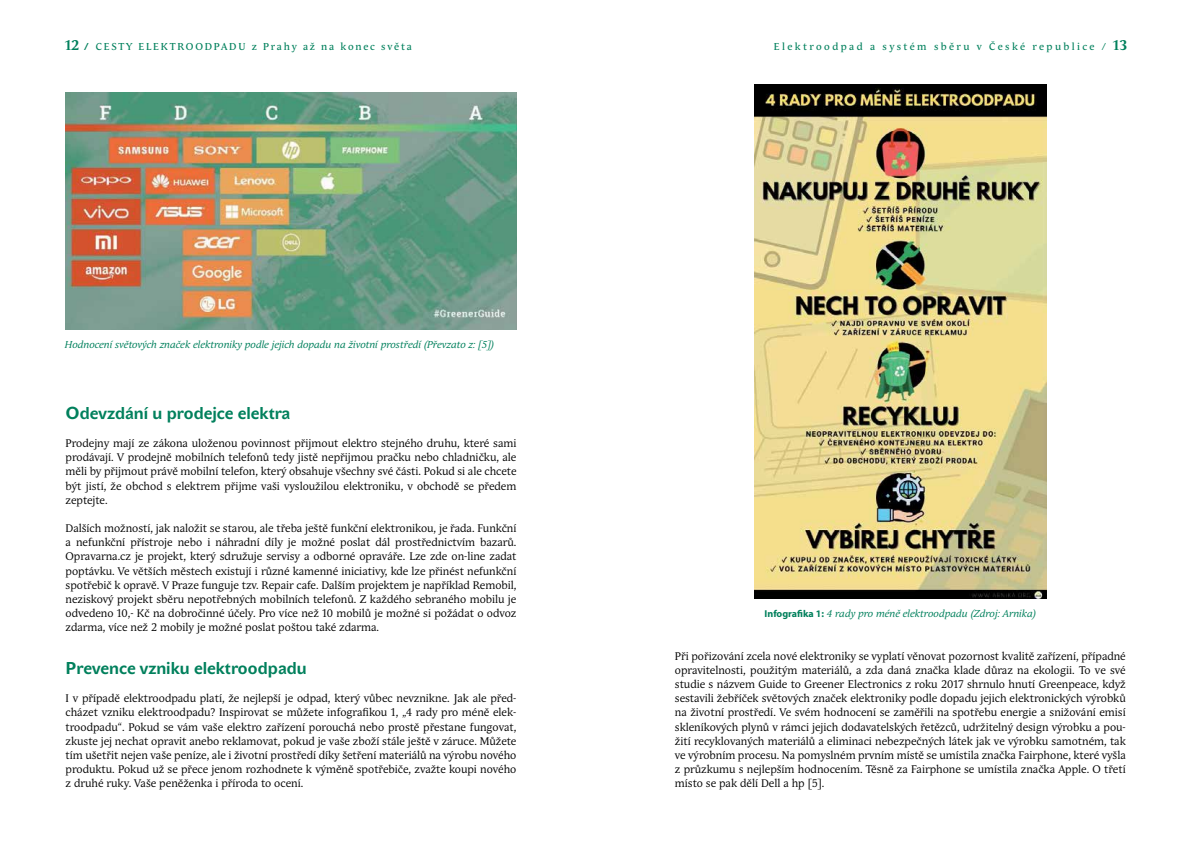
<style>
.page{position:relative;width:1191px;height:842px;background:#fff}
.page>*{position:absolute;margin:0;border:0;box-sizing:border-box;transform-origin:0 0}
.t1{font:700 17px "John Sans";color:#00805c}
.t2{font:11px/14.2px "Andulka";color:#000;text-align:justify}
.t3{font:italic 10px "Andulka";color:#00805c}
.t4{font:10px "Andulka";letter-spacing:.24em;color:#00805c}
.t5{font:10px "Andulka";letter-spacing:.18em;color:#00805c}
.s1{font-weight:700;font-size:14px}
.s2{font-weight:700}
.s3{font-family:"Myriad Pro";font-weight:700;font-style:normal}
</style>
<div class="page">
<img style="left:66px;top:93px;width:450px;height:236px">
<img style="left:754px;top:84px;width:292px;height:515px">
<p class="t5" style="left:65px;top:41px;width:348px"><span class="s1">12</span> <span class="s2">/</span> CESTY ELEKTROODPADU z Prahy až na konec světa</p>
<p class="t4" style="left:774px;top:41px;width:355px">Elektroodpad a systém sběru v České republice / <span class="s1">13</span></p>
<p class="t3" style="left:65px;top:339px;width:431px">Hodnocení světových značek elektroniky podle jejich dopadu na životní prostředí (Převzato z: [5])</p>
<h1 class="t1" style="left:66px;top:403px;width:226px">Odevzdání u prodejce elektra</h1>
<p class="t2" style="left:66px;top:437px;width:452px">Prodejny mají ze zákona uloženou povinnost přijmout elektro stejného druhu, které sami prodávají. V prodejně mobilních telefonů tedy jistě nepřijmou pračku nebo chladničku, ale měli by přijmout právě mobilní telefon, který obsahuje všechny své části. Pokud si ale chcete být jistí, že obchod s elektrem přijme vaši vysloužilou elektroniku, v obchodě se předem zeptejte.</p>
<p class="t2" style="left:66px;top:522px;width:452px">Dalších možností, jak naložit se starou, ale třeba ještě funkční elektronikou, je řada. Funkční a nefunkční přístroje nebo i náhradní díly je možné poslat dál prostřednictvím bazarů.<br>Opravarna.cz je projekt, který sdružuje servisy a odborné opraváře. Lze zde on-line zadat poptávku. Ve větších městech existují i různé kamenné iniciativy, kde lze přinést nefunkční spotřebič k opravě. V Praze funguje tzv. Repair cafe. Dalším projektem je například Remobil, neziskový projekt sběru nepotřebných mobilních telefonů. Z každého sebraného mobilu je odvedeno 10,- Kč na dobročinné účely. Pro více než 10 mobilů je možné si požádat o odvoz zdarma, více než 2 mobily je možné poslat poštou také zdarma.</p>
<h1 class="t1" style="left:66px;top:658px;width:243px">Prevence vzniku elektroodpadu</h1>
<p class="t2" style="left:66px;top:692px;width:452px">I v případě elektroodpadu platí, že nejlepší je odpad, který vůbec nevznikne. Jak ale před&shy;cházet vzniku elektroodpadu? Inspirovat se můžete infografikou 1, „4 rady pro méně elek&shy;troodpadu“. Pokud se vám vaše elektro zařízení porouchá nebo prostě přestane fungovat, zkuste jej nechat opravit anebo reklamovat, pokud je vaše zboží stále ještě v záruce. Můžete tím ušetřit nejen vaše peníze, ale i životní prostředí díky šetření materiálů na výrobu nového produktu. Pokud už se přece jenom rozhodnete k výměně spotřebiče, zvažte koupi nového z druhé ruky. Vaše peněženka i příroda to ocení.</p>
<p class="t3" style="left:764px;top:608px;width:273px"><span class="s3">Infografika 1:</span> 4 rady pro méně elektroodpadu (Zdroj: Arnika)</p>
<p class="t2" style="left:675px;top:649px;width:452px">Při pořizování zcela nové elektroniky se vyplatí věnovat pozornost kvalitě zařízení, případné opravitelnosti, použitým materiálů, a zda daná značka klade důraz na ekologii. To ve své studie s názvem Guide to Greener Electronics z roku 2017 shrnulo hnutí Greenpeace, když sestavili žebříček světových značek elektroniky podle dopadu jejich elektronických výrobků na životní prostředí. Ve svém hodnocení se zaměřili na spotřebu energie a snižování emisí skleníkových plynů v rámci jejich dodavatelských řetězců, udržitelný design výrobku a pou&shy;žití recyklovaných materiálů a eliminaci nebezpečných látek jak ve výrobku samotném, tak ve výrobním procesu. Na pomyslném prvním místě se umístila značka Fairphone, které vyšla z průzkumu s nejlepším hodnocením. Těsně za Fairphone se umístila značka Apple. O třetí místo se pak dělí Dell a hp [5].</p>
</div>
